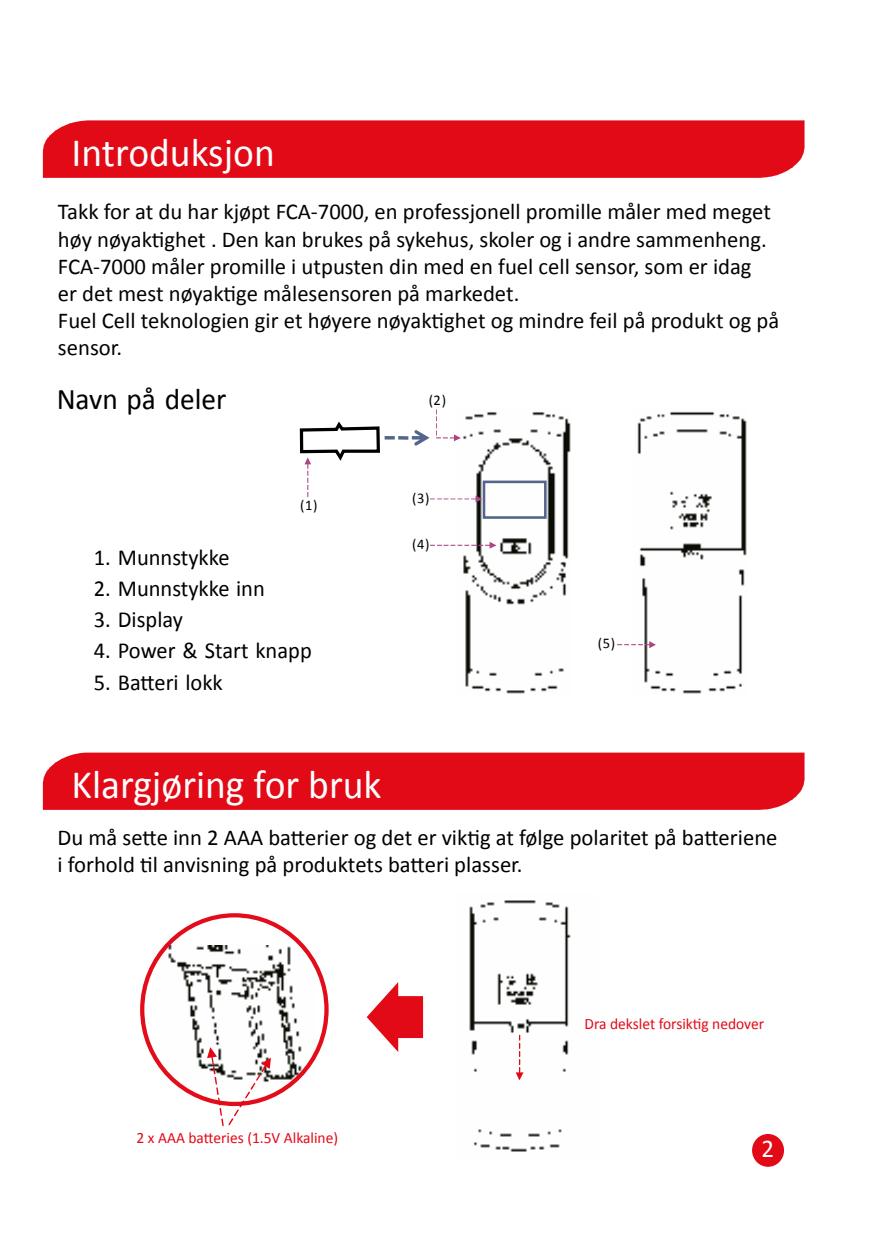
<style>
.page{position:relative;width:893px;height:1259px;background:#fff}
.page>*{position:absolute;margin:0;border:0;box-sizing:border-box;transform-origin:0 0}
.t1{font:40.5px "Calibri";color:#fff}
.t2{font:30px "Calibri";color:#000}
.t3{font:25.5px "Calibri";color:#fff}
.t4{font:23.1px "Calibri";color:#000}
.t5{font:22.8px/27.3px "Calibri";color:#020304}
.t6{font:22.8px/27.3px "Calibri";color:#000}
.t7{font:15.9px "Calibri";color:#e30a17}
.t8{font:14.7px "Calibri";color:#000}
</style>
<div class="page">
<div style="left:43px;top:120px;width:761px;height:58px;background:#e30a17"></div>
<img style="left:463px;top:412px;width:108px;height:282px">
<img style="left:637px;top:411px;width:110px;height:283px">
<div style="left:483px;top:480px;width:64px;height:39px;border:3px solid #53658d"></div>
<svg style="left:430px;top:542px;width:66px;height:6px"></svg>
<svg style="left:299px;top:409px;width:183px;height:93px"></svg>
<svg style="left:617px;top:641px;width:39px;height:7px"></svg>
<div style="left:43px;top:752px;width:761px;height:58px;background:#e30a17"></div>
<img style="left:469px;top:900px;width:102px;height:252px">
<img style="left:158px;top:945px;width:158px;height:142px">
<svg style="left:516px;top:1034px;width:7px;height:46px"></svg>
<svg style="left:367px;top:982px;width:56px;height:70px"></svg>
<svg style="left:207px;top:1047px;width:64px;height:79px"></svg>
<div style="left:752px;top:1134px;width:32px;height:32px;background:#e30a17;border-radius:50%"></div>
<h1 class="t1" style="left:72px;top:127px;width:205px">Introduksjon</h1>
<p class="t5" style="left:58px;top:198px;width:723px">Takk for at du har kjøpt FCA-7000, en professjonell promille måler med meget høy nøyaktighet . Den kan brukes på sykehus, skoler og i andre sammenheng.<br>FCA-7000 måler promille i utpusten din med en fuel cell sensor, som er idag<br>er det mest nøyaktige målesensoren på markedet.<br>Fuel Cell teknologien gir et høyere nøyaktighet og mindre feil på produkt og på sensor.</p>
<h2 class="t2" style="left:57px;top:380px;width:171px">Navn på deler</h2>
<p class="t8" style="left:300px;top:496px;width:19px">(1)</p>
<p class="t4" style="left:94px;top:543px;width:137px">1. Munnstykke</p>
<p class="t4" style="left:94px;top:574px;width:172px">2. Munnstykke inn</p>
<p class="t4" style="left:94px;top:605px;width:91px">3. Display</p>
<p class="t4" style="left:94px;top:636px;width:219px">4. Power &amp; Start knapp</p>
<p class="t4" style="left:94px;top:667px;width:130px">5. Batteri lokk</p>
<h1 class="t1" style="left:72px;top:759px;width:311px">Klargjøring for bruk</h1>
<p class="t8" style="left:429px;top:390px;width:19px">(2)</p>
<p class="t8" style="left:412px;top:488px;width:19px">(3)</p>
<p class="t8" style="left:412px;top:535px;width:19px">(4)</p>
<p class="t8" style="left:598px;top:634px;width:19px">(5)</p>
<p class="t6" style="left:57px;top:824px;width:722px">Du må sette inn 2 AAA batterier og det er viktig at følge polaritet på batteriene i forhold til anvisning på produktets batteri plasser.</p>
<p class="t7" style="left:137px;top:1128px;width:203px">2 x AAA batteries (1.5V Alkaline)</p>
<p class="t7" style="left:585px;top:1014px;width:181px">Dra dekslet forsiktig nedover</p>
<p class="t3" style="left:761px;top:1132px;width:14px">2</p>
</div>
